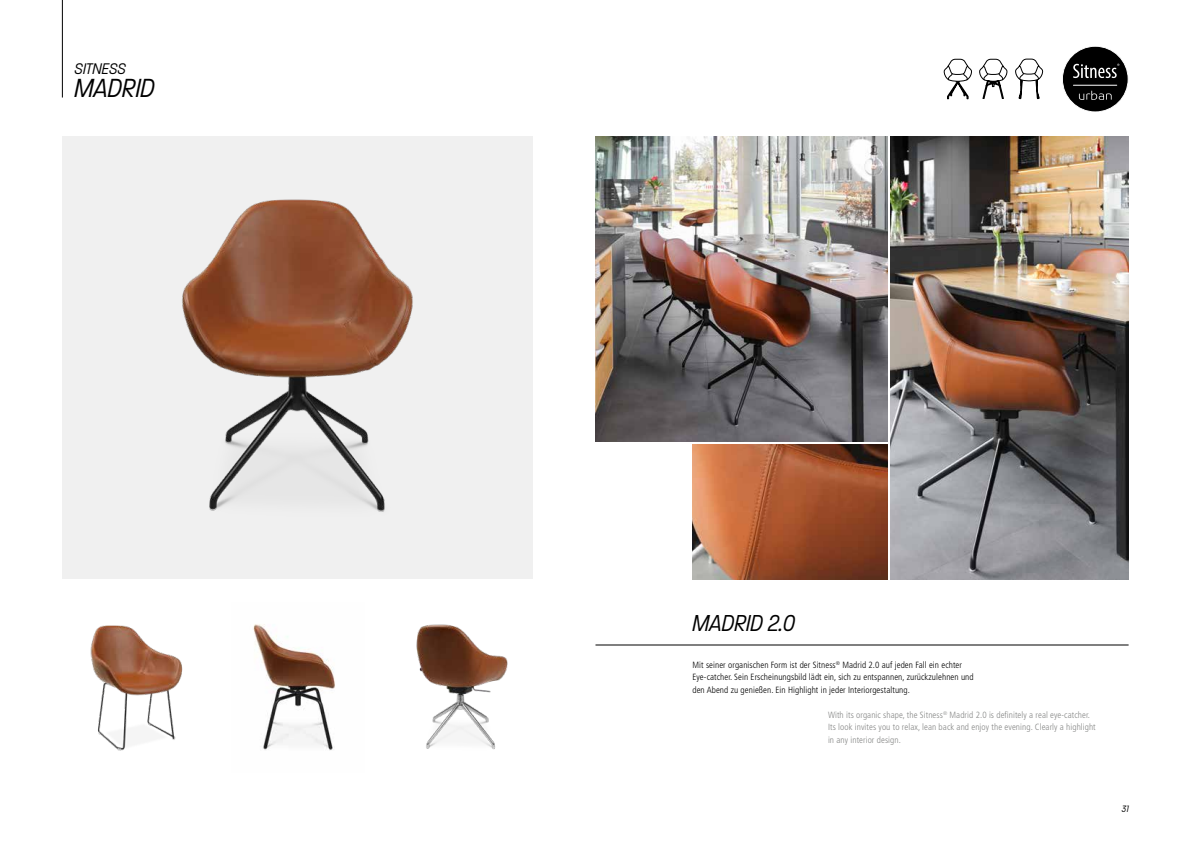
<style>
.page{position:relative;width:1191px;height:842px;background:#fff}
.page>*{position:absolute;margin:0;border:0;box-sizing:border-box;transform-origin:0 0}
.t1{font:italic 300 28.4px "Paralucent Condensed";color:#000}
.t2{font:italic 300 25px "Paralucent Condensed";color:#000}
.t3{font:italic 300 16.7px "Paralucent Condensed";color:#000}
.t4{font:italic 300 10px "Paralucent Condensed";color:#000}
.t5{font:300 condensed 9px/12.5px "Frutiger LT";letter-spacing:.01em;color:#000}
.t6{font:300 condensed 9px/12.5px "Frutiger LT";letter-spacing:.01em;color:#868786}
</style>
<div class="page">
<div style="left:62px;top:136px;width:471px;height:443px;background:#f0f0f0"></div>
<img style="left:253px;top:624px;width:82px;height:127px">
<img style="left:416px;top:624px;width:92px;height:126px">
<img style="left:182px;top:199px;width:231px;height:313px">
<img style="left:692px;top:444px;width:195px;height:135px">
<img style="left:890px;top:136px;width:238px;height:443px">
<img style="left:595px;top:136px;width:292px;height:305px">
<hr style="left:62px;top:0;width:1px;height:98px;background:#000">
<hr style="left:595px;top:645px;width:533px;height:1px;background:#000">
<svg style="left:944px;top:59px;width:27px;height:40px"></svg>
<svg style="left:979px;top:59px;width:28px;height:40px"></svg>
<svg style="left:1015px;top:59px;width:28px;height:40px"></svg>
<img style="left:90px;top:625px;width:93px;height:126px">
<svg style="left:1062px;top:46px;width:66px;height:66px"></svg>
<h3 class="t3" style="left:75px;top:59px;width:53px">SITNESS</h3>
<h1 class="t1" style="left:75px;top:72px;width:82px">MADRID</h1>
<h2 class="t2" style="left:692px;top:609px;width:104px">MADRID 2.0</h2>
<p class="t5" style="left:692px;top:658px;width:283px">Mit seiner organischen Form ist der Sitness<sup>®</sup> Madrid 2.0 auf jeden Fall ein echter<br>Eye-catcher. Sein Erscheinungsbild lädt ein, sich zu entspannen, zurückzulehnen und den Abend zu genießen. Ein Highlight in jeder Interiorgestaltung.</p>
<p class="t6" style="left:828px;top:708px;width:269px">With its organic shape, the Sitness<sup>®</sup> Madrid 2.0 is definitely a real eye-catcher.<br>Its look invites you to relax, lean back and enjoy the evening. Clearly a highlight in any interior design.</p>
<p class="t4" style="left:1122px;top:803px;width:8px">31</p>
</div>
